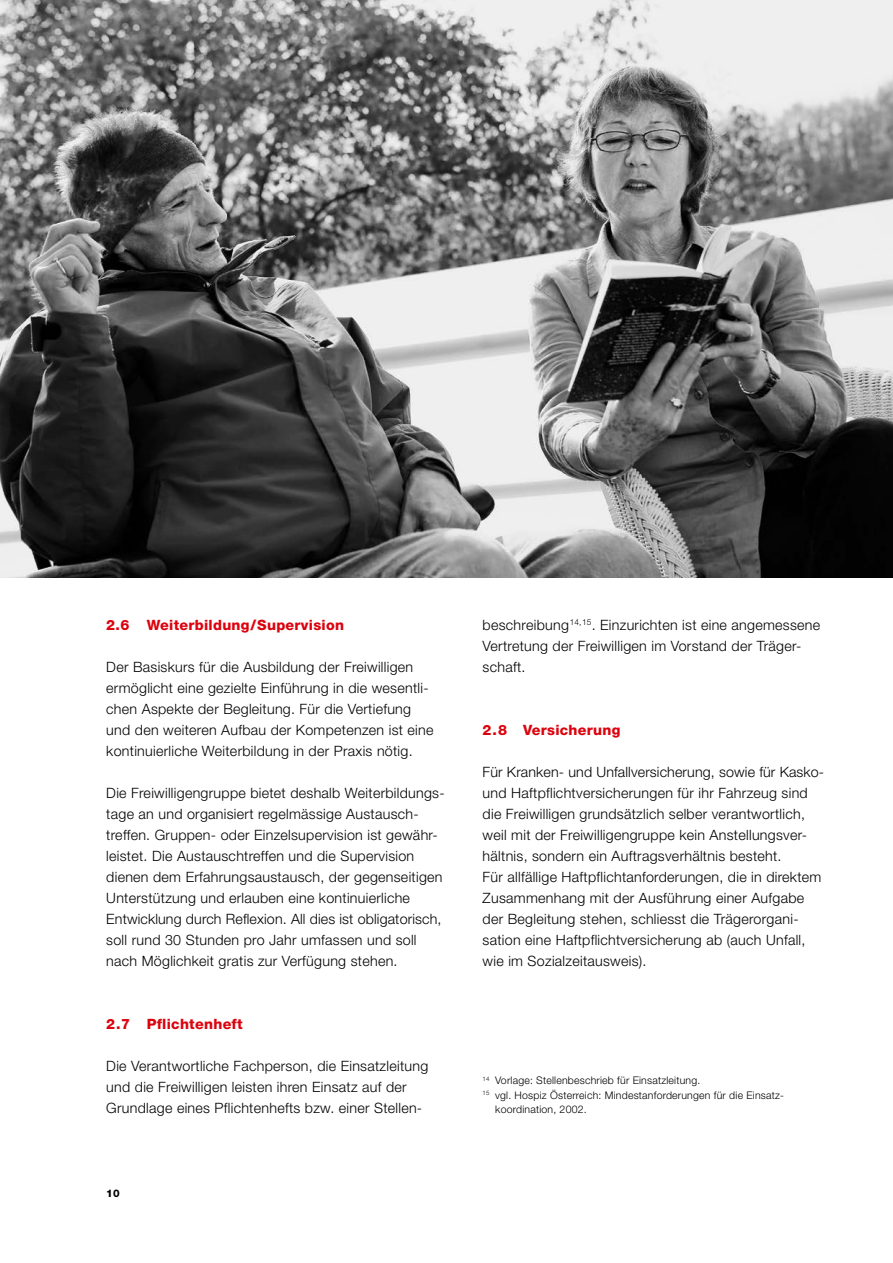
<style>
.page{position:relative;width:893px;height:1263px;background:#fff}
.page>*{position:absolute;margin:0;border:0;box-sizing:border-box;transform-origin:0 0}
.t1{font:300 14.25px/21px "Helvetica Neue LT Std";letter-spacing:.02em;color:#000}
.t2{font:800 14.25px "Helvetica Neue LT Std";letter-spacing:.02em;color:#dc030e}
.t3{font:300 10.5px "Helvetica Neue LT Std";letter-spacing:.02em;color:#000}
.t4{font:800 10.5px "Helvetica Neue LT Std";color:#000}
</style>
<div class="page">
<img style="left:0;top:0;width:893px;height:577px">
<p class="t2" style="left:106px;top:616px;width:239px">2.6 Weiterbildung/Supervision</p>
<p class="t1" style="left:106px;top:656px;width:329px">Der Basiskurs für die Ausbildung der Freiwilligen ermöglicht eine gezielte Einführung in die wesentli&shy;chen Aspekte der Begleitung. Für die Vertiefung und den weiteren Aufbau der Kompetenzen ist eine kontinuierliche Weiterbildung in der Praxis nötig.</p>
<p class="t1" style="left:106px;top:782px;width:340px">Die Freiwilligengruppe bietet deshalb Weiterbildungs&shy;tage an und organisiert regelmässige Austausch&shy;treffen. Gruppen- oder Einzelsupervision ist gewähr&shy;leistet. Die Austauschtreffen und die Supervision dienen dem Erfahrungsaustausch, der gegenseitigen Unterstützung und erlauben eine kontinuierliche Entwicklung durch Reflexion. All dies ist obligatorisch, soll rund 30 Stunden pro Jahr umfassen und soll nach Möglichkeit gratis zur Verfügung stehen.</p>
<p class="t2" style="left:106px;top:1015px;width:138px">2.7 Pflichtenheft</p>
<p class="t1" style="left:106px;top:1055px;width:324px">Die Verantwortliche Fachperson, die Einsatzleitung und die Freiwilligen leisten ihren Einsatz auf der<br>Grundlage eines Pflichtenhefts bzw. einer Stellen-</p>
<p class="t4" style="left:106px;top:1187px;width:15px">10</p>
<p class="t1" style="left:483px;top:614px;width:339px">beschreibung<sup>14,15</sup>. Einzurichten ist eine angemessene<br>Vertretung der Freiwilligen im Vorstand der Träger&shy;schaft.</p>
<p class="t2" style="left:483px;top:721px;width:139px">2.8 Versicherung</p>
<p class="t1" style="left:483px;top:761px;width:343px">Für Kranken- und Unfallversicherung, sowie für Kasko&shy;und Haftpflichtversicherungen für ihr Fahrzeug sind die Freiwilligen grundsätzlich selber verantwortlich, weil mit der Freiwilligengruppe kein Anstellungsver&shy;hältnis, sondern ein Auftragsverhältnis besteht.<br>Für allfällige Haftpflichtanforderungen, die in direktem Zusammenhang mit der Ausführung einer Aufgabe der Begleitung stehen, schliesst die Trägerorgani&shy;sation eine Haftpflichtversicherung ab (auch Unfall, wie im Sozialzeitausweis).</p>
<p class="t3" style="left:483px;top:1074px;width:219px"><sup>14</sup> Vorlage: Stellenbeschrieb für Einsatzleitung.</p>
<p class="t3" style="left:483px;top:1088px;width:302px"><sup>15</sup> vgl. Hospiz Österreich: Mindestanforderungen für die Einsatz-</p>
<p class="t3" style="left:495px;top:1103px;width:93px">koordination, 2002.</p>
</div>
